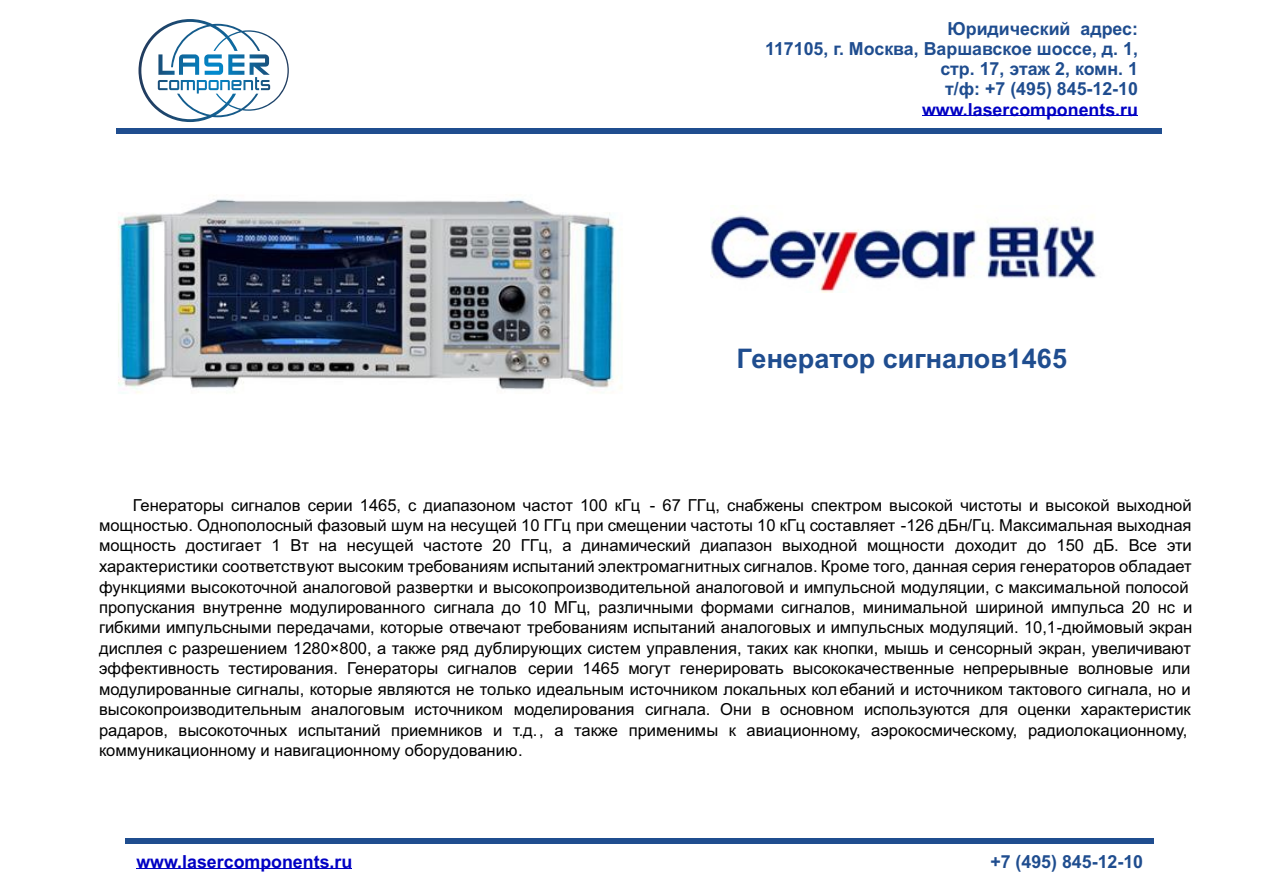
<style>
.page{position:relative;width:1263px;height:893px;background:#fff}
.page>*{position:absolute;margin:0;border:0;box-sizing:border-box;transform-origin:0 0}
.t1{font:700 27px "Arial";color:#1f4d8f}
.t2{font:700 18px/20.1px "Arial";color:#1f4d8f;text-align:right}
.t3{font:700 18px "Arial";color:#0000c4}
.t4{font:16.5px/20.4px "Arial";color:#000}
</style>
<div class="page">
<svg style="left:138px;top:19px;width:151px;height:103px"></svg>
<hr style="left:922px;top:116px;width:216px;height:1px;background:#0000c4">
<div style="left:117px;top:128px;width:1045px;height:6px;background:#1f4d8f"></div>
<div style="left:125px;top:838px;width:1028px;height:5px;background:#1f4d8f"></div>
<hr style="left:136px;top:868px;width:216px;height:1px;background:#0000c4">
<img style="left:118px;top:199px;width:504px;height:195px">
<img style="left:710px;top:205px;width:387px;height:87px">
<p class="t2" style="left:765px;top:20px;width:374px">Юридический адрес:<br>117105, г. Москва, Варшавское шоссе, д. 1, стр. 17, этаж 2, комн. 1<br>т/ф: +7 (495) 845-12-10</p>
<p class="t3" style="left:922px;top:102px;width:217px">www.lasercomponents.ru</p>
<h1 class="t1" style="left:736px;top:348px;width:332px">Генератор сигналов1465</h1>
<p class="t4" style="left:99px;top:496px;width:1095px;text-indent:34px">Генераторы сигналов серии 1465, с диапазоном частот 100 кГц - 67 ГГц, снабжены спектром высокой чистоты и высокой выходной мощностью. Однополосный фазовый шум на несущей 10 ГГц при смещении частоты 10 кГц составляет -126 дБн/Гц. Максимальная выходная мощность достигает 1 Вт на несущей частоте 20 ГГц, а динамический диапазон выходной мощности доходит до 150 дБ. Все эти характеристики соответствуют высоким требованиям испытаний электромагнитных сигналов. Кроме того, данная серия генераторов обладает функциями высокоточной аналоговой развертки и высокопроизводительной аналоговой и импульсной модуляции, с максимальной полосой пропускания внутренне модулированного сигнала до 10 МГц, различными формами сигналов, минимальной шириной импульса 20 нс и гибкими импульсными передачами, которые отвечают требованиям испытаний аналоговых и импульсных модуляций. 10,1-дюймовый экран дисплея с разрешением 1280×800, а также ряд дублирующих систем управления, таких как кнопки, мышь и сенсорный экран, увеличивают эффективность тестирования. Генераторы сигналов серии 1465 могут генерировать высококачественные непрерывные волновые или модулированные сигналы, которые являются не только идеальным источником локальных кол ебаний и источником тактового сигнала, но и высокопроизводительным аналоговым источником моделирования сигнала. Они в основном используются для оценки характеристик радаров, высокоточных испытаний приемников и т.д., а также применимы к авиационному, аэрокосмическому, радиолокационному, коммуникационному и навигационному оборудованию.</p>
<p class="t3" style="left:136px;top:855px;width:217px">www.lasercomponents.ru</p>
<p class="t2" style="left:990px;top:853px;width:154px">+7 (495) 845-12-10</p>
</div>
